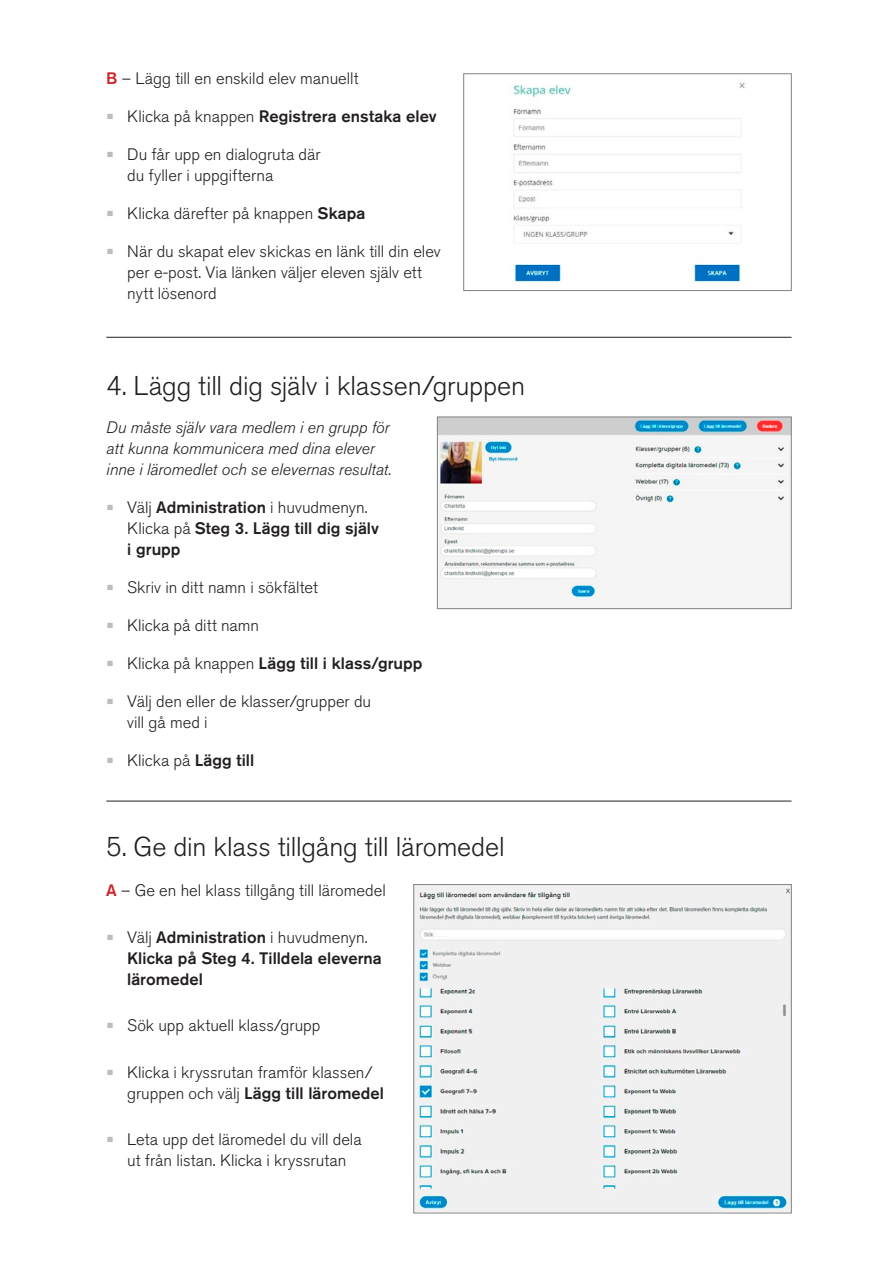
<style>
.page{position:relative;width:893px;height:1263px;background:#fff}
.page>*{position:absolute;margin:0;border:0;box-sizing:border-box;transform-origin:0 0}
.t1{font:300 27px "Akzidenz Grotesk BQ";letter-spacing:-.005em;color:#231f20}
.t2{font:300 16.5px/21px "Akzidenz Grotesk BQ";color:#231f20}
.t3{font:500 16.5px/21px "Akzidenz Grotesk BQ";letter-spacing:.005em;color:#231f20}
.t4{font:italic 300 16.5px/21px "Akzidenz Grotesk BQ";color:#231f20}
.s1{font-weight:500;color:#d1232a}
.s2{font-weight:300;font-size:24px;color:#bcbdc0}
.s3{font-weight:300}
.s4{font-size:24px;color:#bcbdc0}
.s5{font-weight:500}
</style>
<div class="page">
<hr style="left:106px;top:337px;width:685px;height:1px;background:#231f20">
<hr style="left:106px;top:801px;width:685px;height:1px;background:#231f20">
<img style="left:439px;top:419px;width:350px;height:182px">
<div style="left:437px;top:417px;width:354px;height:192px;border:1px solid #808285"></div>
<img style="left:513px;top:83px;width:232px;height:199px">
<div style="left:463px;top:74px;width:328px;height:217px;border:1px solid #808285"></div>
<img style="left:416px;top:886px;width:373px;height:325px">
<p class="t2" style="left:106px;top:68px;width:254px"><span class="s1">B</span> – Lägg till en enskild elev manuellt</p>
<p class="t3" style="left:106px;top:105px;width:332px"><span class="s2">•</span> <span class="s3">Klicka på knappen</span> Registrera enstaka elev</p>
<p class="t2" style="left:127px;top:144px;width:195px;text-indent:-21px"><span class="s4">•</span> Du får upp en dialogruta där du fyller i uppgifterna</p>
<p class="t2" style="left:106px;top:203px;width:261px"><span class="s4">•</span> Klicka därefter på knappen <span class="s5">Skapa</span></p>
<p class="t2" style="left:127px;top:241px;width:315px;text-indent:-21px"><span class="s4">•</span> När du skapat elev skickas en länk till din elev per e-post. Via länken väljer eleven själv ett nytt lösenord</p>
<h1 class="t1" style="left:106px;top:370px;width:420px">4. Lägg till dig själv i klassen/gruppen</h1>
<p class="t4" style="left:106px;top:417px;width:287px">Du måste själv vara medlem i en grupp för att kunna kommunicera med dina elever inne i läromedlet och se elevernas resultat.</p>
<p class="t3" style="left:127px;top:496px;width:253px;text-indent:-21px"><span class="s2">•</span> <span class="s3">Välj</span> Administration <span class="s3">i huvudmenyn.<br>Klicka på</span> Steg 3. Lägg till dig själv i grupp</p>
<p class="t2" style="left:106px;top:577px;width:213px"><span class="s4">•</span> Skriv in ditt namn i sökfältet</p>
<p class="t2" style="left:106px;top:615px;width:154px"><span class="s4">•</span> Klicka på ditt namn</p>
<p class="t3" style="left:106px;top:652px;width:318px"><span class="s2">•</span> <span class="s3">Klicka på knappen</span> Lägg till i klass/grupp</p>
<p class="t2" style="left:127px;top:691px;width:245px;text-indent:-21px"><span class="s4">•</span> Välj den eller de klasser/grupper du vill gå med i</p>
<p class="t2" style="left:106px;top:750px;width:149px"><span class="s4">•</span> Klicka på <span class="s5">Lägg till</span></p>
<h1 class="t1" style="left:106px;top:831px;width:400px">5. Ge din klass tillgång till läromedel</h1>
<p class="t2" style="left:106px;top:880px;width:281px"><span class="s1">A</span> – Ge en hel klass tillgång till läromedel</p>
<p class="t3" style="left:127px;top:926px;width:256px;text-indent:-21px"><span class="s2">•</span> <span class="s3">Välj</span> Administration <span class="s3">i huvudmenyn.<br></span>Klicka på Steg 4. Tilldela eleverna läromedel</p>
<p class="t2" style="left:106px;top:1015px;width:216px"><span class="s4">•</span> Sök upp aktuell klass/grupp</p>
<p class="t2" style="left:127px;top:1062px;width:258px;text-indent:-21px"><span class="s4">•</span> Klicka i kryssrutan framför klassen/ gruppen och välj <span class="s5">Lägg till läromedel</span></p>
<p class="t2" style="left:106px;top:1129px;width:257px;text-align:center"><span class="s4">•</span> Leta upp det läromedel du vill dela ut från listan. Klicka i kryssrutan</p>
</div>
